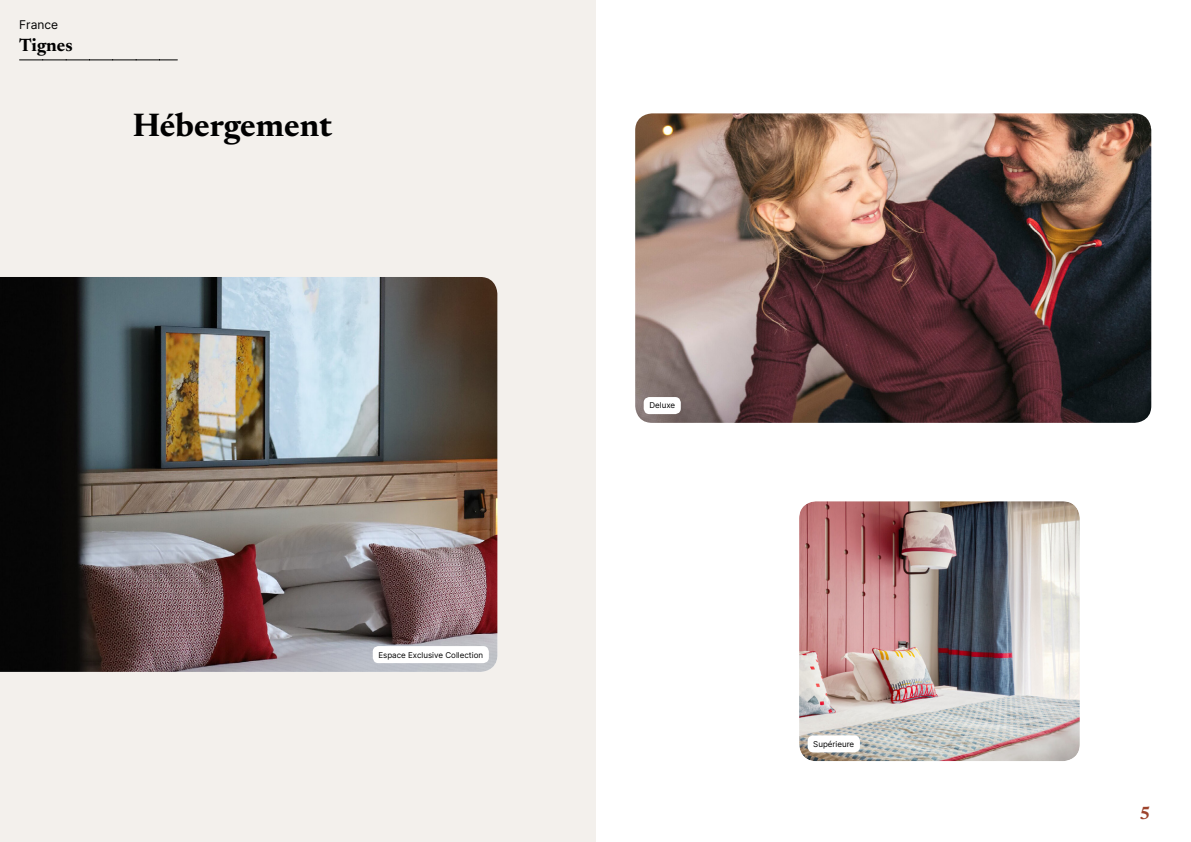
<style>
.page{position:relative;width:1191px;height:842px;background:#fff}
.page>*{position:absolute;margin:0;border:0;box-sizing:border-box;transform-origin:0 0}
.t1{font:700 33px "Newsreader 24 pt";color:#000}
.t2{font:700 18px "Newsreader 24 pt";color:#000}
.t3{font:700 18px "Newsreader 24 pt";color:#9d432c}
.t4{font:12px "Inter";color:#000}
.t5{font:8px "Inter";color:#000}
</style>
<div class="page">
<div style="left:0;top:0;width:595px;height:842px;background:#f3f0ec"></div>
<img style="left:635px;top:113px;width:516px;height:310px">
<img style="left:800px;top:502px;width:278px;height:258px">
<div style="left:791px;top:493px;width:296px;height:276px;border:8px solid #fff;border-radius:21px"></div>
<div style="left:643px;top:397px;width:38px;height:17px;background:#fff;border-radius:6px"></div>
<div style="left:807px;top:735px;width:53px;height:17px;background:#fff;border-radius:6px"></div>
<img style="left:0;top:277px;width:497px;height:395px">
<div style="left:373px;top:646px;width:116px;height:17px;background:#fff;border-radius:6px"></div>
<svg style="left:20px;top:60px;width:157px;height:1px"></svg>
<h3 class="t4" style="left:19px;top:15px;width:40px">France</h3>
<h2 class="t2" style="left:19px;top:32px;width:55px">Tignes</h2>
<h1 class="t1" style="left:133px;top:101px;width:200px">Hébergement</h1>
<p class="t5" style="left:378px;top:649px;width:106px">Espace Exclusive Collection</p>
<p class="t5" style="left:649px;top:400px;width:27px">Deluxe</p>
<p class="t5" style="left:813px;top:738px;width:42px">Supérieure</p>
<h2 class="t3" style="left:1139px;top:800px;width:13px">5</h2>
</div>
